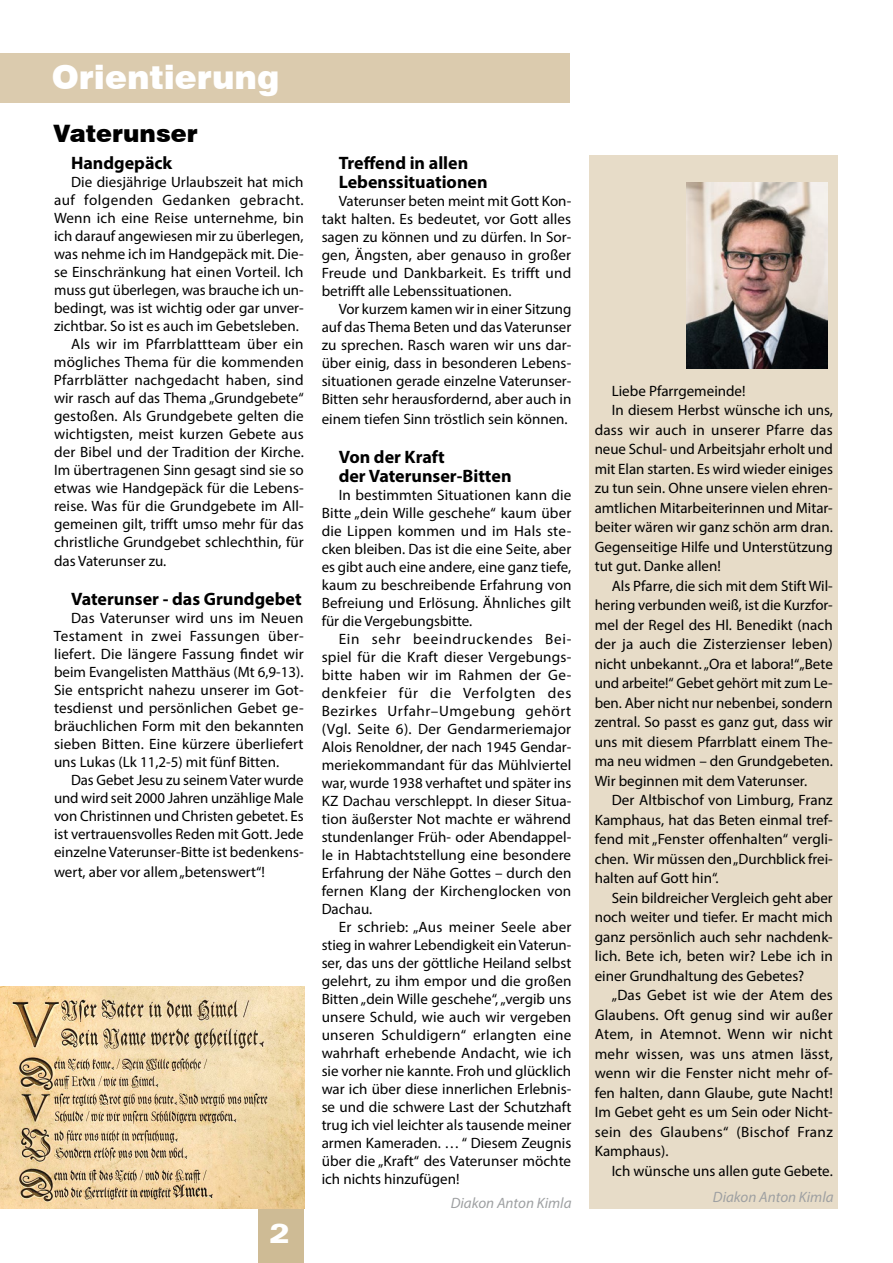
<style>
.page{position:relative;width:893px;height:1263px;background:#fff}
.page>*{position:absolute;margin:0;border:0;box-sizing:border-box;transform-origin:0 0}
.t1{font:900 33px "Swiss 721 BT";color:#fff}
.t2{font:900 expanded 27px "Zurich BT";color:#fff}
.t3{font:900 24px "Swiss 721 BT";color:#000}
.t4{font:700 18px/19.5px "Myriad Pro";color:#000}
.t5{font:15px/18px "Myriad Pro";color:#000;text-align:justify}
.t6{font:15px "Myriad Pro";letter-spacing:.02em;color:#000}
.t7{font:italic 15px "Myriad Pro";color:#9ea0a2}
.t8{font:15px "Myriad Pro";letter-spacing:.025em;color:#000}
.t9{font:15px "Myriad Pro";letter-spacing:.03em;color:#000}
</style>
<div class="page">
<img style="left:0;top:986px;width:304px;height:223px">
<div style="left:258px;top:1209px;width:45px;height:54px;background:#cebb95"></div>
<div style="left:0;top:53px;width:570px;height:50px;background:#dbcbae"></div>
<div style="left:589px;top:155px;width:248px;height:1054px;background:#e7dcc8"></div>
<img style="left:687px;top:183px;width:141px;height:185px">
<h1 class="t1" style="left:52px;top:57px;width:229px">Orientierung</h1>
<h3 class="t3" style="left:53px;top:119px;width:146px">Vaterunser</h3>
<p class="t4" style="left:71px;top:152px;width:103px">Handgepäck</p>
<p class="t5" style="left:71px;top:172px;width:234px">Die diesjährige Urlaubszeit hat mich</p>
<p class="t9" style="left:54px;top:190px;width:251px">auf folgenden Gedanken gebracht.</p>
<p class="t5" style="left:54px;top:208px;width:251px">Wenn ich eine Reise unternehme, bin</p>
<p class="t5" style="left:54px;top:226px;width:251px">ich darauf angewiesen mir zu überlegen,</p>
<p class="t5" style="left:54px;top:244px;width:251px">was nehme ich im Handgepäck mit. Die-</p>
<p class="t5" style="left:54px;top:262px;width:251px">se Einschränkung hat einen Vorteil. Ich</p>
<p class="t5" style="left:54px;top:280px;width:251px">muss gut überlegen, was brauche ich un-</p>
<p class="t5" style="left:54px;top:298px;width:251px">bedingt, was ist wichtig oder gar unver-</p>
<p class="t5" style="left:54px;top:316px;width:246px">zichtbar. So ist es auch im Gebetsleben.</p>
<p class="t5" style="left:71px;top:334px;width:234px">Als wir im Pfarrblattteam über ein</p>
<p class="t5" style="left:54px;top:352px;width:251px">mögliches Thema für die kommenden</p>
<p class="t5" style="left:54px;top:370px;width:251px">Pfarrblätter nachgedacht haben, sind</p>
<p class="t5" style="left:54px;top:388px;width:251px">wir rasch auf das Thema „Grundgebete“</p>
<p class="t5" style="left:54px;top:406px;width:251px">gestoßen. Als Grundgebete gelten die</p>
<p class="t5" style="left:54px;top:424px;width:251px">wichtigsten, meist kurzen Gebete aus</p>
<p class="t5" style="left:54px;top:442px;width:251px">der Bibel und der Tradition der Kirche.</p>
<p class="t5" style="left:54px;top:460px;width:251px">Im übertragenen Sinn gesagt sind sie so</p>
<p class="t5" style="left:54px;top:478px;width:251px">etwas wie Handgepäck für die Lebens-</p>
<p class="t5" style="left:54px;top:496px;width:251px">reise. Was für die Grundgebete im All-</p>
<p class="t5" style="left:54px;top:514px;width:251px">gemeinen gilt, trifft umso mehr für das</p>
<p class="t5" style="left:54px;top:532px;width:251px">christliche Grundgebet schlechthin, für</p>
<p class="t5" style="left:54px;top:552px;width:114px">das Vaterunser zu.</p>
<p class="t4" style="left:71px;top:589px;width:232px">Vaterunser - das Grundgebet</p>
<p class="t5" style="left:54px;top:609px;width:251px;text-indent:17px">Das Vaterunser wird uns im Neuen Testament in zwei Fassungen über&shy;liefert. Die längere Fassung findet wir beim Evangelisten Matthäus (Mt 6,9-13).<br>Sie entspricht nahezu unserer im Got&shy;tesdienst und persönlichen Gebet ge&shy;bräuchlichen Form mit den bekannten sieben Bitten. Eine kürzere überliefert uns Lukas (Lk 11,2-5) mit fünf Bitten.</p>
<p class="t5" style="left:54px;top:771px;width:251px;text-indent:17px">Das Gebet Jesu zu seinem Vater wurde und wird seit 2000 Jahren unzählige Male von Christinnen und Christen gebetet. Es ist vertrauensvolles Reden mit Gott. Jede einzelne Vaterunser-Bitte ist bedenkens-</p>
<p class="t5" style="left:54px;top:862px;width:212px">wert, aber vor allem „betenswert“!</p>
<h2 class="t2" style="left:270px;top:1217px;width:22px">2</h2>
<p class="t4" style="left:339px;top:152px;width:150px">Treffend in allen<br>Lebenssituationen</p>
<p class="t5" style="left:322px;top:192px;width:251px;text-indent:17px">Vaterunser beten meint mit Gott Kon&shy;takt halten. Es bedeutet, vor Gott alles sagen zu können und zu dürfen. In Sor&shy;gen, Ängsten, aber genauso in großer Freude und Dankbarkeit. Es trifft und betrifft alle Lebenssituationen.</p>
<p class="t5" style="left:322px;top:300px;width:251px;text-indent:17px">Vor kurzem kamen wir in einer Sitzung auf das Thema Beten und das Vaterunser zu sprechen. Rasch waren wir uns dar&shy;über einig, dass in besonderen Lebens&shy;situationen gerade einzelne Vaterunser-Bitten sehr herausfordernd, aber auch in</p>
<p class="t5" style="left:322px;top:409px;width:247px">einem tiefen Sinn tröstlich sein können.</p>
<p class="t4" style="left:339px;top:446px;width:174px">Von der Kraft<br>der Vaterunser-Bitten</p>
<p class="t5" style="left:322px;top:486px;width:251px;text-indent:17px">In bestimmten Situationen kann die Bitte „dein Wille geschehe“ kaum über die Lippen kommen und im Hals ste&shy;cken bleiben. Das ist die eine Seite, aber es gibt auch eine andere, eine ganz tiefe, kaum zu beschreibende Erfahrung von Befreiung und Erlösung. Ähnliches gilt für die Vergebungsbitte.</p>
<p class="t5" style="left:322px;top:630px;width:251px;text-indent:17px">Ein sehr beeindruckendes Bei&shy;spiel für die Kraft dieser Vergebungs&shy;bitte haben wir im Rahmen der Ge&shy;denkfeier für die Verfolgten des Bezirkes Urfahr–Umgebung gehört (Vgl. Seite 6). Der Gendarmeriemajor Alois Renoldner, der nach 1945 Gendar&shy;meriekommandant für das Mühlviertel war, wurde 1938 verhaftet und später ins KZ Dachau verschleppt. In dieser Situa&shy;tion äußerster Not machte er während stundenlanger Früh- oder Abendappel&shy;le in Habtachtstellung eine besondere Erfahrung der Nähe Gottes – durch den fernen Klang der Kirchenglocken von Dachau.</p>
<p class="t5" style="left:322px;top:918px;width:251px;text-indent:17px">Er schrieb: „Aus meiner Seele aber stieg in wahrer Lebendigkeit ein Vaterun&shy;ser, das uns der göttliche Heiland selbst gelehrt, zu ihm empor und die großen Bitten „dein Wille geschehe“, „vergib uns unsere Schuld, wie auch wir vergeben unseren Schuldigern“ erlangten eine wahrhaft erhebende Andacht, wie ich sie vorher nie kannte. Froh und glücklich war ich über diese innerlichen Erlebnis&shy;se und die schwere Last der Schutzhaft trug ich viel leichter als tausende meiner armen Kameraden. … “ Diesem Zeugnis über die „Kraft“ des Vaterunser möchte ich nichts hinzufügen!</p>
<p class="t7" style="left:451px;top:1193px;width:122px">Diakon Anton Kimla</p>
<p class="t5" style="left:612px;top:382px;width:135px">Liebe Pfarrgemeinde!</p>
<p class="t5" style="left:612px;top:401px;width:223px">In diesem Herbst wünsche ich uns,</p>
<p class="t5" style="left:595px;top:421px;width:239px">dass wir auch in unserer Pfarre das</p>
<p class="t5" style="left:595px;top:440px;width:240px">neue Schul- und Arbeitsjahr erholt und</p>
<p class="t5" style="left:595px;top:460px;width:240px">mit Elan starten. Es wird wieder einiges</p>
<p class="t5" style="left:595px;top:479px;width:240px">zu tun sein. Ohne unsere vielen ehren-</p>
<p class="t5" style="left:595px;top:499px;width:240px">amtlichen Mitarbeiterinnen und Mitar-</p>
<p class="t5" style="left:595px;top:518px;width:240px">beiter wären wir ganz schön arm dran.</p>
<p class="t5" style="left:595px;top:538px;width:240px">Gegenseitige Hilfe und Unterstützung</p>
<p class="t5" style="left:595px;top:557px;width:128px">tut gut. Danke allen!</p>
<p class="t5" style="left:612px;top:577px;width:223px">Als Pfarre, die sich mit dem Stift Wil-</p>
<p class="t5" style="left:595px;top:596px;width:240px">hering verbunden weiß, ist die Kurzfor-</p>
<p class="t5" style="left:595px;top:616px;width:240px">mel der Regel des Hl. Benedikt (nach</p>
<p class="t5" style="left:595px;top:635px;width:240px">der ja auch die Zisterzienser leben)</p>
<p class="t5" style="left:595px;top:655px;width:240px">nicht unbekannt. „Ora et labora!“„Bete</p>
<p class="t5" style="left:595px;top:674px;width:240px">und arbeite!“ Gebet gehört mit zum Le-</p>
<p class="t5" style="left:595px;top:694px;width:240px">ben. Aber nicht nur nebenbei, sondern</p>
<p class="t5" style="left:595px;top:713px;width:240px">zentral. So passt es ganz gut, dass wir</p>
<p class="t5" style="left:595px;top:733px;width:240px">uns mit diesem Pfarrblatt einem The-</p>
<p class="t5" style="left:595px;top:752px;width:240px">ma neu widmen – den Grundgebeten.</p>
<p class="t5" style="left:595px;top:772px;width:214px">Wir beginnen mit dem Vaterunser.</p>
<p class="t5" style="left:612px;top:791px;width:223px">Der Altbischof von Limburg, Franz</p>
<p class="t5" style="left:595px;top:811px;width:240px">Kamphaus, hat das Beten einmal tref-</p>
<p class="t5" style="left:595px;top:830px;width:240px">fend mit „Fenster offenhalten“ vergli-</p>
<p class="t5" style="left:595px;top:850px;width:240px">chen. Wir müssen den „Durchblick frei-</p>
<p class="t5" style="left:595px;top:869px;width:125px">halten auf Gott hin“.</p>
<p class="t5" style="left:612px;top:889px;width:223px">Sein bildreicher Vergleich geht aber</p>
<p class="t5" style="left:595px;top:908px;width:240px">noch weiter und tiefer. Er macht mich</p>
<p class="t5" style="left:595px;top:928px;width:240px">ganz persönlich auch sehr nachdenk-</p>
<p class="t5" style="left:595px;top:947px;width:240px">lich. Bete ich, beten wir? Lebe ich in</p>
<p class="t5" style="left:595px;top:967px;width:211px">einer Grundhaltung des Gebetes?</p>
<p class="t5" style="left:612px;top:986px;width:223px">„Das Gebet ist wie der Atem des</p>
<p class="t5" style="left:595px;top:1006px;width:239px">Glaubens. Oft genug sind wir außer</p>
<p class="t6" style="left:595px;top:1025px;width:240px">Atem, in Atemnot. Wenn wir nicht</p>
<p class="t6" style="left:595px;top:1045px;width:240px">mehr wissen, was uns atmen lässt,</p>
<p class="t5" style="left:595px;top:1064px;width:240px">wenn wir die Fenster nicht mehr of-</p>
<p class="t5" style="left:595px;top:1084px;width:240px">fen halten, dann Glaube, gute Nacht!</p>
<p class="t5" style="left:595px;top:1103px;width:240px">Im Gebet geht es um Sein oder Nicht-</p>
<p class="t8" style="left:595px;top:1123px;width:240px">sein des Glaubens“ (Bischof Franz</p>
<p class="t5" style="left:595px;top:1142px;width:75px">Kamphaus).</p>
<p class="t5" style="left:612px;top:1162px;width:223px">Ich wünsche uns allen gute Gebete.</p>
<p class="t7" style="left:713px;top:1188px;width:122px">Diakon Anton Kimla</p>
</div>
